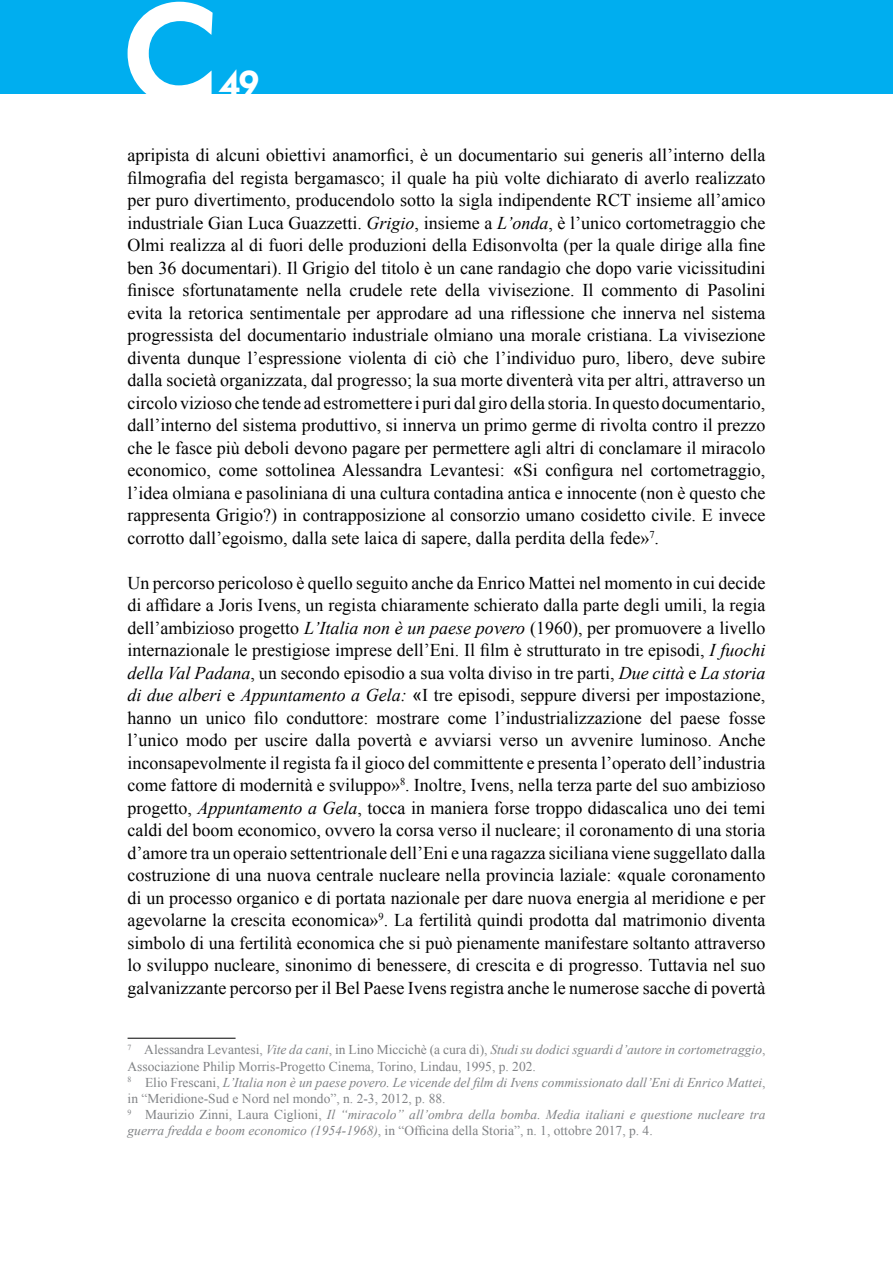
<style>
.page{position:relative;width:893px;height:1263px;background:#fff}
.page>*{position:absolute;margin:0;border:0;box-sizing:border-box;transform-origin:0 0}
.t1{font:36px "Motor Oil 1937 M54";color:#fff}
.t2{font:18px/22.5px "Times New Roman";color:#000;text-align:justify}
.t3{font:13.5px/16.2px "Times New Roman";color:#808285}
.s1{font-style:italic}
.s2{font-family:"Arial Unicode MS"}
</style>
<div class="page">
<div style="left:0;top:0;width:893px;height:94px;background:#00aeef"></div>
<svg style="left:128px;top:2px;width:85px;height:92px"></svg>
<hr style="left:128px;top:1038px;width:108px;height:1px;background:#000">
<h1 class="t1" style="left:217px;top:68px;width:44px">49</h1>
<p class="t2" style="left:128px;top:144px;width:639px">apripista di alcuni obiettivi anamorfici, è un documentario sui generis all’interno della filmografia del regista bergamasco; il quale ha più volte dichiarato di averlo realizzato per puro divertimento, producendolo sotto la sigla indipendente RCT insieme all’amico industriale Gian Luca Guazzetti. <span class="s1">Grigio</span>, insieme a <span class="s1">L’onda</span>, è l’unico cortometraggio che Olmi realizza al di fuori delle produzioni della Edisonvolta (per la quale dirige alla fine ben 36 documentari). Il Grigio del titolo è un cane randagio che dopo varie vicissitudini finisce sfortunatamente nella crudele rete della vivisezione. Il commento di Pasolini evita la retorica sentimentale per approdare ad una riflessione che innerva nel sistema progressista del documentario industriale olmiano una morale cristiana. La vivisezione diventa dunque l’espressione violenta di ciò che l’individuo puro, libero, deve subire dalla società organizzata, dal progresso; la sua morte diventerà vita per altri, attraverso un circolo vizioso che tende ad estromettere i puri dal giro della storia. In questo documentario, dall’interno del sistema produttivo, si innerva un primo germe di rivolta contro il prezzo che le fasce più deboli devono pagare per permettere agli altri di conclamare il miracolo economico, come sottolinea Alessandra Levantesi: <span class="s2">«</span>Si configura nel cortometraggio, l’idea olmiana e pasoliniana di una cultura contadina antica e innocente (non è questo che rappresenta Grigio?) in contrapposizione al consorzio umano cosidetto civile. E invece corrotto dall’egoismo, dalla sete laica di sapere, dalla perdita della fede»<sup>7</sup>.</p>
<p class="t2" style="left:128px;top:571px;width:639px">Un percorso pericoloso è quello seguito anche da Enrico Mattei nel momento in cui decide di affidare a Joris Ivens, un regista chiaramente schierato dalla parte degli umili, la regia dell’ambizioso progetto <span class="s1">L’Italia non è un paese povero</span> (1960), per promuovere a livello internazionale le prestigiose imprese dell’Eni. Il film è strutturato in tre episodi, <span class="s1">I fuochi della Val Padana</span>, un secondo episodio a sua volta diviso in tre parti, <span class="s1">Due città</span> e <span class="s1">La storia di due alberi</span> e <span class="s1">Appuntamento a Gela:</span> <span class="s2">«</span>I tre episodi, seppure diversi per impostazione, hanno un unico filo conduttore: mostrare come l’industrializzazione del paese fosse l’unico modo per uscire dalla povertà e avviarsi verso un avvenire luminoso. Anche inconsapevolmente il regista fa il gioco del committente e presenta l’operato dell’industria come fattore di modernità e sviluppo»<sup>8</sup>. Inoltre, Ivens, nella terza parte del suo ambizioso progetto, <span class="s1">Appuntamento a Gela</span>, tocca in maniera forse troppo didascalica uno dei temi caldi del boom economico, ovvero la corsa verso il nucleare; il coronamento di una storia d’amore tra un operaio settentrionale dell’Eni e una ragazza siciliana viene suggellato dalla costruzione di una nuova centrale nucleare nella provincia laziale: <span class="s2">«</span>quale coronamento di un processo organico e di portata nazionale per dare nuova energia al meridione e per agevolarne la crescita economica»<sup>9</sup>. La fertilità quindi prodotta dal matrimonio diventa simbolo di una fertilità economica che si può pienamente manifestare soltanto attraverso lo sviluppo nucleare, sinonimo di benessere, di crescita e di progresso. Tuttavia nel suo galvanizzante percorso per il Bel Paese Ivens registra anche le numerose sacche di povertà</p>
<p class="t3" style="left:128px;top:1042px;width:639px"><sup>7</sup> Alessandra Levantesi, <span class="s1">Vite da cani</span>, in Lino Miccichè (a cura di), <span class="s1">Studi su dodici sguardi d’autore in cortometraggio</span>, Associazione Philip Morris-Progetto Cinema, Torino, Lindau, 1995, p. 202.<br><sup>8</sup> Elio Frescani, <span class="s1">L’Italia non è un paese povero. Le vicende del film di Ivens commissionato dall’Eni di Enrico Mattei</span>, in “Meridione-Sud e Nord nel mondo”, n. 2-3, 2012, p. 88.<br><sup>9</sup> Maurizio Zinni, Laura Ciglioni, <span class="s1">Il “miracolo” all’ombra della bomba. Media italiani e questione nucleare tra guerra fredda e boom economico (1954-1968)</span>, in “Officina della Storia”, n. 1, ottobre 2017, p. 4.</p>
</div>
